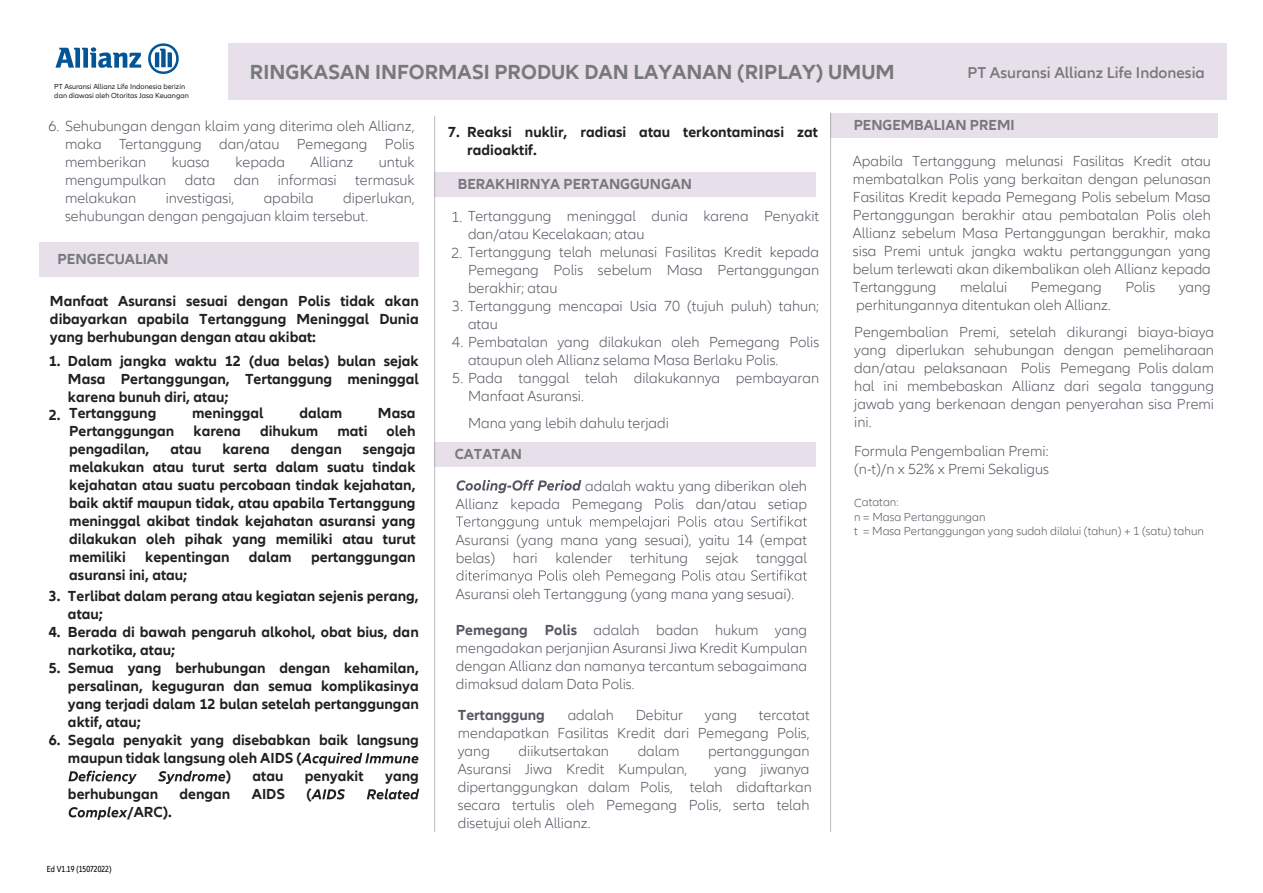
<style>
.page{position:relative;width:1263px;height:893px;background:#fff}
.page>*{position:absolute;margin:0;border:0;box-sizing:border-box;transform-origin:0 0}
.t1{font:700 21px "Allianz Neo";color:#77787b}
.t2{font:600 16.2px "Allianz Neo";color:#77787b}
.t3{font:300 15px/18px "Allianz Neo";color:#585662;text-align:justify}
.t4{font:700 15px/18px "Allianz Neo";color:#231f20;text-align:justify}
.t5{font:700 15px "Allianz Neo";color:#77787b}
.t6{font:700 15px "Allianz Neo";color:#585662}
.t7{font:300 12px/14.4px "Allianz Neo";color:#585662}
.t8{font:condensed 9px "Allianz Neo";color:#000}
.t9{font:7.5px/9px "Allianz Neo";color:#231f20}
.s1{font-size:22.5px;color:#fff}
.s2{font-weight:700}
</style>
<div class="page">
<div style="left:39px;top:242px;width:380px;height:34px;background:#e7e0eb"></div>
<svg style="left:457px;top:480px;width:124px;height:13px"></svg>
<svg style="left:456px;top:516px;width:351px;height:13px"></svg>
<svg style="left:456px;top:570px;width:351px;height:13px"></svg>
<div style="left:831px;top:113px;width:387px;height:24px;background:#e7e0eb"></div>
<div style="left:435px;top:172px;width:381px;height:25px;background:#e7e0eb"></div>
<div style="left:435px;top:443px;width:381px;height:24px;background:#e7e0eb"></div>
<hr style="left:434px;top:116px;width:1px;height:716px;background:#77787b">
<hr style="left:830px;top:112px;width:1px;height:720px;background:#77787b">
<div style="left:228px;top:43px;width:998px;height:56px;background:#e7e0eb"></div>
<svg style="left:55px;top:47px;width:86px;height:21px"></svg>
<svg style="left:148px;top:43px;width:31px;height:31px"></svg>
<svg style="left:301px;top:753px;width:117px;height:13px"></svg>
<svg style="left:68px;top:771px;width:157px;height:13px"></svg>
<svg style="left:311px;top:789px;width:108px;height:10px"></svg>
<svg style="left:69px;top:807px;width:59px;height:13px"></svg>
<p class="t9" style="left:54px;top:82px;width:136px">PT Asuransi Allianz Life Indonesia berizin dan diawasi oleh Otoritas Jasa Keuangan</p>
<h1 class="t1" style="left:227px;top:60px;width:669px"><span class="s1">F</span> RINGKASAN INFORMASI PRODUK DAN LAYANAN (RIPLAY) UMUM</h1>
<p class="t2" style="left:967px;top:63px;width:239px">PT Asuransi Allianz Life Indonesia</p>
<p class="t3" style="left:65px;top:117px;width:351px;text-indent:-17px">6. Sehubungan dengan klaim yang diterima oleh Allianz, maka Tertanggung dan/atau Pemegang Polis memberikan</p>
<p class="t3" style="left:65px;top:153px;width:351px;text-indent:314px">untuk mengumpulkan data dan informasi termasuk melakukan</p>
<p class="t3" style="left:172px;top:153px;width:40px">kuasa</p>
<p class="t3" style="left:235px;top:153px;width:51px">kepada</p>
<p class="t3" style="left:310px;top:153px;width:44px">Allianz</p>
<p class="t3" style="left:65px;top:189px;width:351px;text-indent:278px">diperlukan, sehubungan dengan pengajuan klaim tersebut.</p>
<p class="t5" style="left:58px;top:250px;width:112px">PENGECUALIAN</p>
<p class="t3" style="left:166px;top:189px;width:70px">investigasi,</p>
<p class="t3" style="left:264px;top:189px;width:52px">apabila</p>
<p class="t4" style="left:50px;top:292px;width:370px">Manfaat Asuransi sesuai dengan Polis tidak akan dibayarkan apabila Tertanggung Meninggal Dunia yang berhubungan dengan atau akibat:</p>
<p class="t4" style="left:49px;top:352px;width:13px">1.</p>
<p class="t4" style="left:68px;top:352px;width:352px">Dalam jangka waktu 12 (dua belas) bulan sejak Masa Pertanggungan, Tertanggung meninggal karena bunuh diri, atau;</p>
<p class="t4" style="left:49px;top:406px;width:13px">2.</p>
<p class="t4" style="left:69px;top:405px;width:89px">Tertanggung</p>
<p class="t4" style="left:192px;top:405px;width:73px">meninggal</p>
<p class="t4" style="left:299px;top:405px;width:44px">dalam</p>
<p class="t4" style="left:378px;top:405px;width:39px">Masa</p>
<p class="t4" style="left:69px;top:423px;width:107px">Pertanggungan</p>
<p class="t4" style="left:193px;top:423px;width:49px">karena</p>
<p class="t4" style="left:260px;top:423px;width:60px">dihukum</p>
<p class="t4" style="left:337px;top:423px;width:32px">mati</p>
<p class="t4" style="left:387px;top:423px;width:30px">oleh</p>
<p class="t4" style="left:69px;top:441px;width:82px">pengadilan,</p>
<p class="t4" style="left:170px;top:441px;width:32px">atau</p>
<p class="t4" style="left:222px;top:441px;width:49px">karena</p>
<p class="t4" style="left:291px;top:441px;width:52px">dengan</p>
<p class="t4" style="left:69px;top:441px;width:348px;text-indent:294px">sengaja melakukan atau turut serta dalam suatu tindak kejahatan atau suatu percobaan tindak kejahatan, baik aktif maupun tidak, atau apabila Tertanggung meninggal akibat tindak kejahatan asuransi yang dilakukan oleh pihak yang memiliki atau turut memiliki</p>
<p class="t4" style="left:145px;top:549px;width:86px">kepentingan</p>
<p class="t4" style="left:249px;top:549px;width:44px">dalam</p>
<p class="t4" style="left:311px;top:549px;width:106px">pertanggungan</p>
<p class="t4" style="left:69px;top:567px;width:120px">asuransi ini, atau;</p>
<p class="t4" style="left:68px;top:588px;width:352px">Terlibat dalam perang atau kegiatan sejenis perang,</p>
<p class="t4" style="left:68px;top:606px;width:36px">atau;</p>
<p class="t4" style="left:68px;top:624px;width:352px">Berada di bawah pengaruh alkohol, obat bius, dan</p>
<p class="t4" style="left:68px;top:642px;width:109px">narkotika, atau;</p>
<p class="t4" style="left:68px;top:660px;width:352px">Semua yang berhubungan dengan kehamilan,</p>
<p class="t4" style="left:68px;top:678px;width:352px">persalinan, keguguran dan semua komplikasinya</p>
<p class="t4" style="left:68px;top:696px;width:352px">yang terjadi dalam 12 bulan setelah pertanggungan</p>
<p class="t4" style="left:68px;top:714px;width:74px">aktif, atau;</p>
<p class="t4" style="left:68px;top:732px;width:352px">Segala penyakit yang disebabkan baik langsung</p>
<p class="t4" style="left:68px;top:750px;width:235px">maupun tidak langsung oleh AIDS (</p>
<p class="t4" style="left:226px;top:768px;width:7px">)</p>
<p class="t4" style="left:253px;top:768px;width:32px">atau</p>
<p class="t4" style="left:305px;top:768px;width:60px">penyakit</p>
<p class="t4" style="left:385px;top:768px;width:35px">yang</p>
<p class="t4" style="left:68px;top:786px;width:92px">berhubungan</p>
<p class="t4" style="left:180px;top:786px;width:52px">dengan</p>
<p class="t4" style="left:252px;top:786px;width:35px">AIDS</p>
<p class="t4" style="left:306px;top:786px;width:7px">(</p>
<p class="t4" style="left:127px;top:804px;width:46px">/ARC).</p>
<p class="t4" style="left:49px;top:588px;width:13px">3.</p>
<p class="t4" style="left:49px;top:624px;width:13px">4.</p>
<p class="t4" style="left:49px;top:660px;width:13px">5.</p>
<p class="t4" style="left:49px;top:732px;width:13px">6.</p>
<p class="t8" style="left:47px;top:863px;width:66px">Ed V1.19 (15072022)</p>
<p class="t4" style="left:448px;top:123px;width:13px">7.</p>
<p class="t4" style="left:467px;top:123px;width:352px">Reaksi nuklir, radiasi atau terkontaminasi zat radioaktif.</p>
<p class="t5" style="left:458px;top:175px;width:236px">BERAKHIRNYA PERTANGGUNGAN</p>
<p class="t3" style="left:452px;top:207px;width:369px">1. Tertanggung meninggal dunia karena Penyakit</p>
<p class="t3" style="left:452px;top:243px;width:369px">2. Tertanggung telah melunasi Fasilitas Kredit kepada</p>
<p class="t3" style="left:468px;top:225px;width:178px">dan/atau Kecelakaan; atau</p>
<p class="t3" style="left:468px;top:261px;width:353px">Pemegang Polis sebelum Masa Pertanggungan berakhir; atau</p>
<p class="t3" style="left:468px;top:315px;width:31px">atau</p>
<p class="t3" style="left:468px;top:351px;width:312px">ataupun oleh Allianz selama Masa Berlaku Polis.</p>
<p class="t3" style="left:468px;top:383px;width:202px;line-height:27px">Manfaat Asuransi.<br>Mana yang lebih dahulu terjadi</p>
<p class="t3" style="left:452px;top:297px;width:368px">3. Tertanggung mencapai Usia 70 (tujuh puluh) tahun;</p>
<p class="t3" style="left:452px;top:333px;width:368px">4. Pembatalan yang dilakukan oleh Pemegang Polis</p>
<p class="t3" style="left:452px;top:369px;width:368px">5. Pada tanggal telah dilakukannya pembayaran</p>
<p class="t5" style="left:455px;top:446px;width:69px">CATATAN</p>
<p class="t3" style="left:456px;top:477px;width:353px;text-align:right">adalah waktu yang diberikan oleh<br>Allianz kepada Pemegang Polis dan/atau setiap</p>
<p class="t3" style="left:456px;top:531px;width:353px">Asuransi (yang mana yang sesuai), yaitu 14 (empat belas) hari kalender terhitung sejak tanggal</p>
<p class="t3" style="left:456px;top:585px;width:340px">Asuransi oleh Tertanggung (yang mana yang sesuai).</p>
<p class="t3" style="left:456px;top:621px;width:353px"><span class="s2">Pemegang Polis</span> adalah badan hukum yang mengadakan perjanjian Asuransi Jiwa Kredit Kumpulan dengan Allianz dan namanya tercantum sebagaimana dimaksud dalam Data Polis.</p>
<p class="t6" style="left:458px;top:706px;width:89px">Tertanggung</p>
<p class="t3" style="left:568px;top:706px;width:48px">adalah</p>
<p class="t3" style="left:636px;top:706px;width:49px">Debitur</p>
<p class="t3" style="left:705px;top:706px;width:34px">yang</p>
<p class="t3" style="left:458px;top:706px;width:353px;text-indent:301px">tercatat mendapatkan Fasilitas Kredit dari Pemegang Polis, yang</p>
<p class="t3" style="left:519px;top:742px;width:92px">diikutsertakan</p>
<p class="t3" style="left:638px;top:742px;width:43px">dalam</p>
<p class="t3" style="left:708px;top:742px;width:103px">pertanggungan</p>
<p class="t3" style="left:458px;top:760px;width:231px">Asuransi Jiwa Kredit Kumpulan,</p>
<p class="t3" style="left:458px;top:760px;width:356px;text-align:left;text-indent:257px">yang jiwanya dipertanggungkan dalam Polis, telah didaftarkan secara tertulis oleh Pemegang Polis, serta telah disetujui oleh Allianz.</p>
<p class="t5" style="left:854px;top:116px;width:162px">PENGEMBALIAN PREMI</p>
<p class="t3" style="left:853px;top:153px;width:359px">Apabila Tertanggung melunasi Fasilitas Kredit atau membatalkan Polis yang berkaitan dengan pelunasan Fasilitas Kredit kepada Pemegang Polis sebelum Masa Pertanggungan berakhir atau pembatalan Polis oleh Allianz sebelum Masa Pertanggungan berakhir, maka sisa Premi untuk jangka waktu pertanggungan yang belum terlewati akan dikembalikan oleh Allianz kepada Tertanggung</p>
<p class="t3" style="left:960px;top:279px;width:49px">melalui</p>
<p class="t3" style="left:1031px;top:279px;width:72px">Pemegang</p>
<p class="t3" style="left:1125px;top:279px;width:31px">Polis</p>
<p class="t3" style="left:1179px;top:279px;width:34px">yang</p>
<p class="t3" style="left:856px;top:297px;width:256px">perhitungannya ditentukan oleh Allianz.</p>
<p class="t3" style="left:854px;top:324px;width:361px">Pengembalian Premi, setelah dikurangi biaya-biaya yang diperlukan sehubungan dengan pemeliharaan dan/atau pelaksanaan Polis Pemegang Polis dalam hal ini membebaskan Allianz dari segala tanggung jawab yang berkenaan dengan penyerahan sisa Premi ini.</p>
<p class="t3" style="left:854px;top:442px;width:196px">Formula Pengembalian Premi: (n-t)/n x 52% x Premi Sekaligus</p>
<p class="t7" style="left:854px;top:495px;width:351px">Catatan:<br>n = Masa Pertanggungan<br>t = Masa Pertanggungan yang sudah dilalui (tahun) + 1 (satu) tahun</p>
</div>
